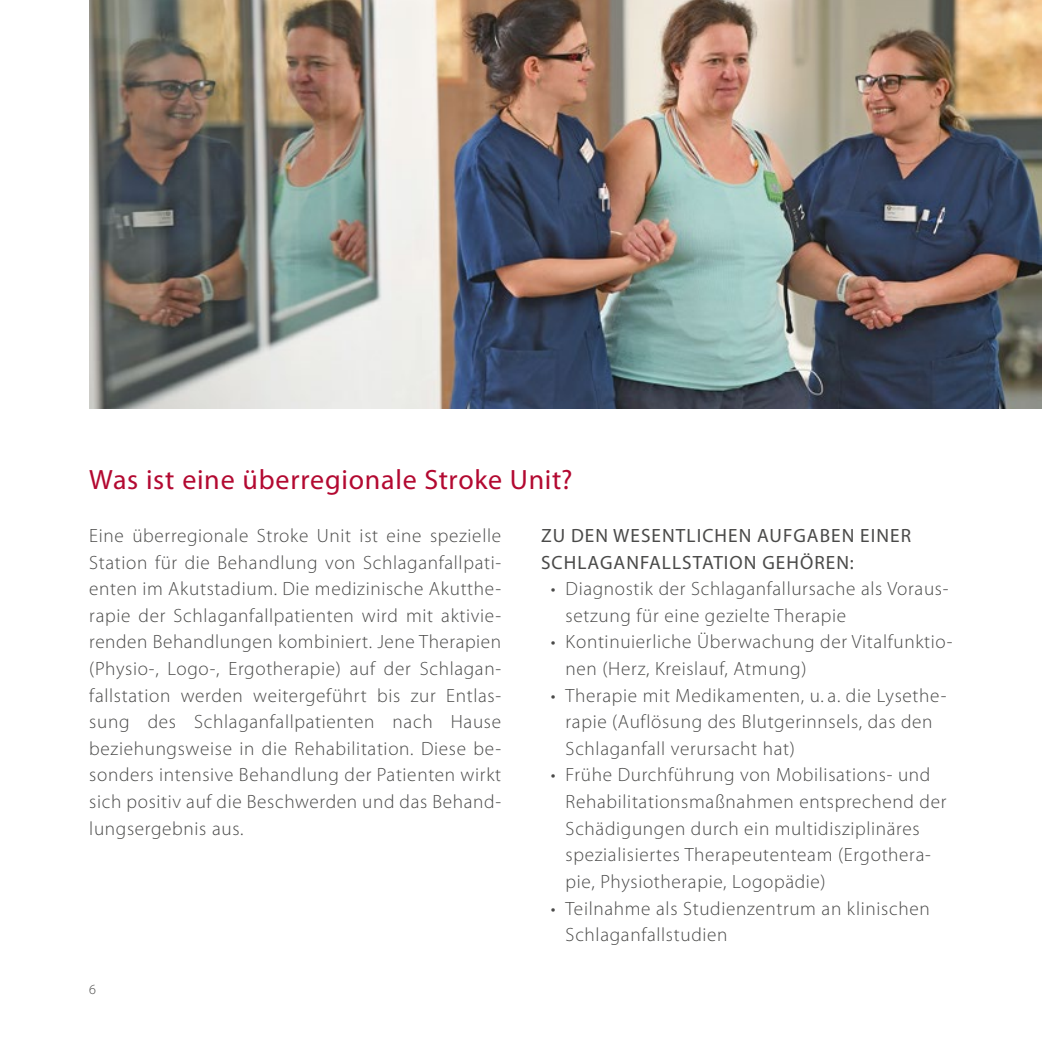
<style>
.page{position:relative;width:1042px;height:1042px;background:#fff}
.page>*{position:absolute;margin:0;border:0;box-sizing:border-box;transform-origin:0 0}
.t1{font:28px "Myriad Pro";letter-spacing:.025em;color:#b30931}
.t2{font:300 19.25px/26.6px "Myriad Pro";letter-spacing:.035em;color:#4a4a49}
.t3{font:19.25px/26.6px "Myriad Pro";letter-spacing:.055em;color:#4a4a49}
.t4{font:300 14px "Myriad Pro";color:#4a4a49}
</style>
<div class="page">
<img style="left:89px;top:0;width:953px;height:409px">
<h1 class="t1" style="left:89px;top:462px;width:485px">Was ist eine überregionale Stroke Unit?</h1>
<p class="t2" style="left:89px;top:522px;width:413px;text-align:justify">Eine überregionale Stroke Unit ist eine spezielle Station für die Behandlung von Schlaganfallpati&shy;enten im Akutstadium. Die medizinische Akutthe&shy;rapie der Schlaganfallpatienten wird mit aktivie&shy;renden Behandlungen kombiniert. Jene Therapien (Physio-, Logo-, Ergotherapie) auf der Schlagan&shy;fallstation werden weitergeführt bis zur Entlas&shy;sung des Schlaganfallpatienten nach Hause beziehungsweise in die Rehabilitation. Diese be&shy;sonders intensive Behandlung der Patienten wirkt sich positiv auf die Beschwerden und das Behand&shy;lungsergebnis aus.</p>
<p class="t3" style="left:541px;top:522px;width:372px">ZU DEN WESENTLICHEN AUFGABEN EINER<br>SCHLAGANFALLSTATION GEHÖREN:</p>
<p class="t2" style="left:565px;top:575px;width:384px;text-indent:-15px">• Diagnostik der Schlaganfallursache als Voraus&shy;setzung für eine gezielte Therapie</p>
<p class="t2" style="left:565px;top:628px;width:388px;text-indent:-15px">• Kontinuierliche Überwachung der Vitalfunktio&shy;nen (Herz, Kreislauf, Atmung)</p>
<p class="t2" style="left:565px;top:682px;width:382px;text-indent:-15px">• Therapie mit Medikamenten, u. a. die Lysethe&shy;rapie (Auflösung des Blutgerinnsels, das den<br>Schlaganfall verursacht hat)</p>
<p class="t2" style="left:565px;top:761px;width:382px;text-indent:-15px">• Frühe Durchführung von Mobilisations- und Rehabilitationsmaßnahmen entsprechend der Schädigungen durch ein multidisziplinäres spezialisiertes Therapeutenteam (Ergothera&shy;pie, Physiotherapie, Logopädie)</p>
<p class="t2" style="left:565px;top:894px;width:366px;text-indent:-15px">• Teilnahme als Studienzentrum an klinischen<br>Schlaganfallstudien</p>
<p class="t4" style="left:89px;top:981px;width:8px">6</p>
</div>
